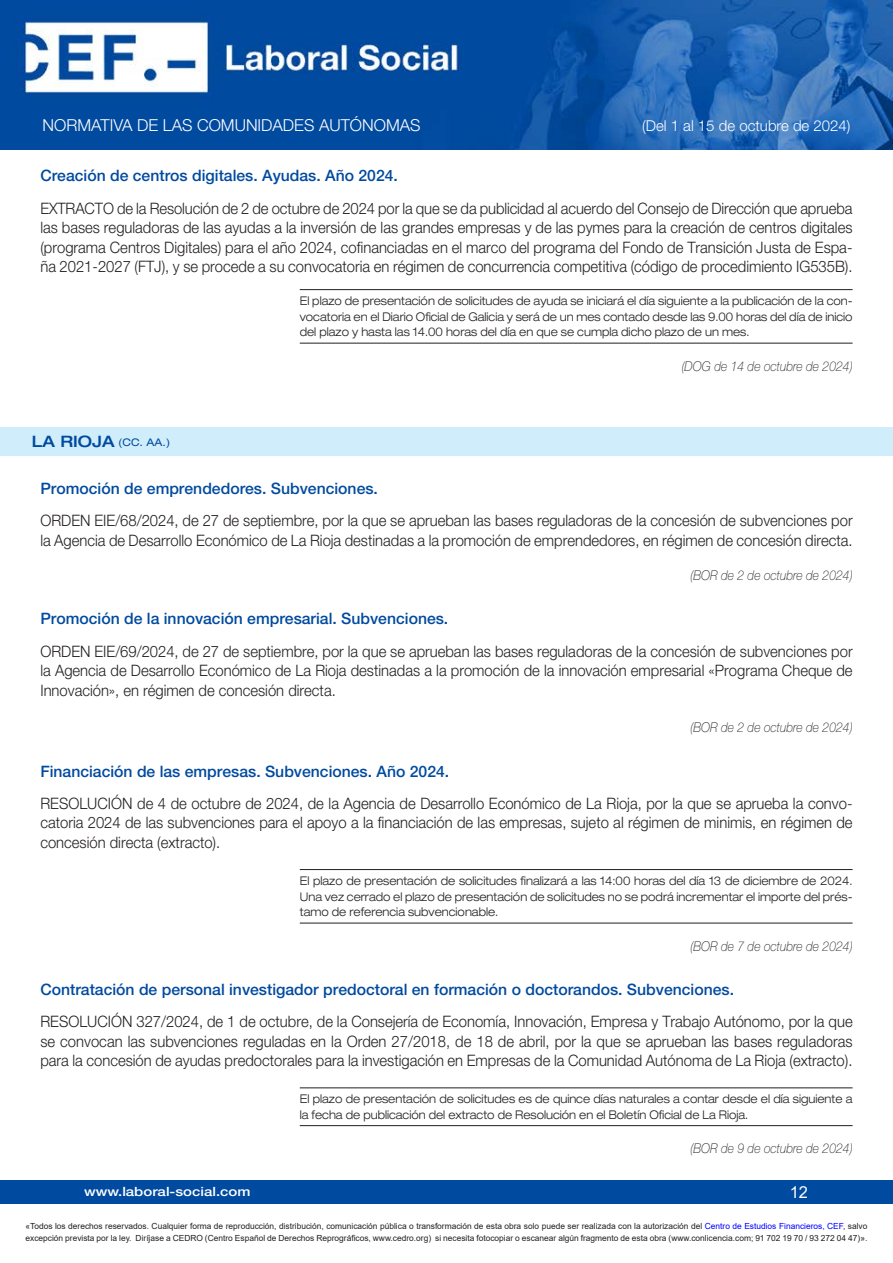
<style>
.page{position:relative;width:893px;height:1263px;background:#fff}
.page>*{position:absolute;margin:0;border:0;box-sizing:border-box;transform-origin:0 0}
.t1{font:300 16.5px "Helvetica Neue LT Std";color:#fff}
.t2{font:16.5px "Arial";color:#fff}
.Contenido{font:300 15.75px/19.5px "Helvetica Neue LT Std";color:#231f20;text-align:justify;scale:.94 1}
.Título-cabecera{font:500 15.75px "Helvetica Neue LT Std";color:#004a9f}
.t3{font:300 15px "Helvetica Neue LT Std";color:#fff}
.publicación{font:italic 100 13.5px "Helvetica Neue LT Std";color:#231f20;scale:.9 1}
.t4{font:500 12.75px "Helvetica Neue LT Std";color:#fff;scale:1.18 1}
.Plazo{font:300 expanded 12px/15.8px "Helvetica Neue LT Std";color:#231f20;text-align:justify;scale:.92 1}
.Comunidades_division{font:expanded 10.5px "Helvetica Neue LT Std";color:#004a9f}
.t5{font:8.4px/12px "Arial";color:#231f20}
.s1{font-weight:500;font-size:15.75px}
.s2{color:#00f}
</style>
<div class="page">
<div style="left:0;top:1180px;width:893px;height:23px;background:#004a9f"></div>
<img style="left:0;top:0;width:893px;height:149px">
<hr style="left:300px;top:289px;width:553px;height:1px;background:#231f20">
<hr style="left:300px;top:343px;width:553px;height:1px;background:#231f20">
<hr style="left:300px;top:869px;width:553px;height:1px;background:#231f20">
<hr style="left:300px;top:923px;width:553px;height:1px;background:#231f20">
<hr style="left:300px;top:1087px;width:553px;height:1px;background:#231f20">
<hr style="left:300px;top:1125px;width:553px;height:1px;background:#231f20">
<div style="left:0;top:428px;width:893px;height:28px;background:#cfedfb"></div>
<p class="t1" style="left:43px;top:115px;width:379px">NORMATIVA DE LAS COMUNIDADES AUTÓNOMAS</p>
<p class="t3" style="left:642px;top:117px;width:210px">(Del 1 al 15 de octubre de 2024)</p>
<p class="Título-cabecera" style="left:40px;top:166px;width:359px">Creación de centros digitales. Ayudas. Año 2024.</p>
<p class="Contenido" style="left:40px;top:198px;width:865px">EXTRACTO de la Resolución de 2 de octubre de 2024 por la que se da publicidad al acuerdo del Consejo de Dirección que aprueba las bases reguladoras de las ayudas a la inversión de las grandes empresas y de las pymes para la creación de centros digitales (programa Centros Digitales) para el año 2024, cofinanciadas en el marco del programa del Fondo de Transición Justa de Espa&shy;ña 2021-2027 (FTJ), y se procede a su convocatoria en régimen de concurrencia competitiva (código de procedimiento IG535B).</p>
<p class="Plazo" style="left:300px;top:293px;width:602px">El plazo de presentación de solicitudes de ayuda se iniciará el día siguiente a la publicación de la con&shy;vocatoria en el Diario Oficial de Galicia y será de un mes contado desde las 9.00 horas del día de inicio del plazo y hasta las 14.00 horas del día en que se cumpla dicho plazo de un mes.</p>
<p class="publicación" style="left:682px;top:358px;width:191px">(DOG de 14 de octubre de 2024)</p>
<p class="Comunidades_division" style="left:32px;top:436px;width:140px"><span class="s1">LA RIOJA</span> (CC. AA.)</p>
<p class="Título-cabecera" style="left:40px;top:479px;width:339px">Promoción de emprendedores. Subvenciones.</p>
<p class="Contenido" style="left:40px;top:511px;width:866px">ORDEN EIE/68/2024, de 27 de septiembre, por la que se aprueban las bases reguladoras de la concesión de subvenciones por la Agencia de Desarrollo Económico de La Rioja destinadas a la promoción de emprendedores, en régimen de concesión directa.</p>
<p class="publicación" style="left:690px;top:568px;width:182px">(BOR de 2 de octubre de 2024)</p>
<p class="Título-cabecera" style="left:40px;top:609px;width:409px">Promoción de la innovación empresarial. Subvenciones.</p>
<p class="Contenido" style="left:40px;top:641px;width:866px">ORDEN EIE/69/2024, de 27 de septiembre, por la que se aprueban las bases reguladoras de la concesión de subvenciones por la Agencia de Desarrollo Económico de La Rioja destinadas a la promoción de la innovación empresarial «Programa Cheque de Innovación», en régimen de concesión directa.</p>
<p class="publicación" style="left:690px;top:720px;width:182px">(BOR de 2 de octubre de 2024)</p>
<p class="Título-cabecera" style="left:40px;top:761px;width:410px">Financiación de las empresas. Subvenciones. Año 2024.</p>
<p class="Contenido" style="left:40px;top:793px;width:865px">RESOLUCIÓN de 4 de octubre de 2024, de la Agencia de Desarrollo Económico de La Rioja, por la que se aprueba la convo&shy;catoria 2024 de las subvenciones para el apoyo a la financiación de las empresas, sujeto al régimen de minimis, en régimen de concesión directa (extracto).</p>
<p class="Plazo" style="left:300px;top:872px;width:602px">El plazo de presentación de solicitudes finalizará a las 14:00 horas del día 13 de diciembre de 2024.<br>Una vez cerrado el plazo de presentación de solicitudes no se podrá incrementar el importe del prés&shy;tamo de referencia subvencionable.</p>
<p class="publicación" style="left:690px;top:938px;width:182px">(BOR de 7 de octubre de 2024)</p>
<p class="Título-cabecera" style="left:40px;top:980px;width:695px">Contratación de personal investigador predoctoral en formación o doctorandos. Subvenciones.</p>
<p class="Contenido" style="left:40px;top:1011px;width:866px">RESOLUCIÓN 327/2024, de 1 de octubre, de la Consejería de Economía, Innovación, Empresa y Trabajo Autónomo, por la que se convocan las subvenciones reguladas en la Orden 27/2018, de 18 de abril, por la que se aprueban las bases reguladoras para la concesión de ayudas predoctorales para la investigación en Empresas de la Comunidad Autónoma de La Rioja (extracto).</p>
<p class="Plazo" style="left:300px;top:1091px;width:602px">El plazo de presentación de solicitudes es de quince días naturales a contar desde el día siguiente a la fecha de publicación del extracto de Resolución en el Boletín Oficial de La Rioja.</p>
<p class="publicación" style="left:690px;top:1140px;width:182px">(BOR de 9 de octubre de 2024)</p>
<p class="t4" style="left:84px;top:1184px;width:143px">www.laboral-social.com</p>
<p class="t2" style="left:790px;top:1180px;width:20px">12</p>
<p class="t5" style="left:26px;top:1220px;width:843px">«Todos los derechos reservados. Cualquier forma de reproducción, distribución, comunicación pública o transformación de esta obra solo puede ser realizada con la autorización del <span class="s2">Centro de Estudios Financieros, CEF</span>, salvo excepción prevista por la ley. Diríjase a CEDRO (Centro Español de Derechos Reprográficos, www.cedro.org) si necesita fotocopiar o escanear algún fragmento de esta obra (www.conlicencia.com; 91 702 19 70 / 93 272 04 47)».</p>
</div>
